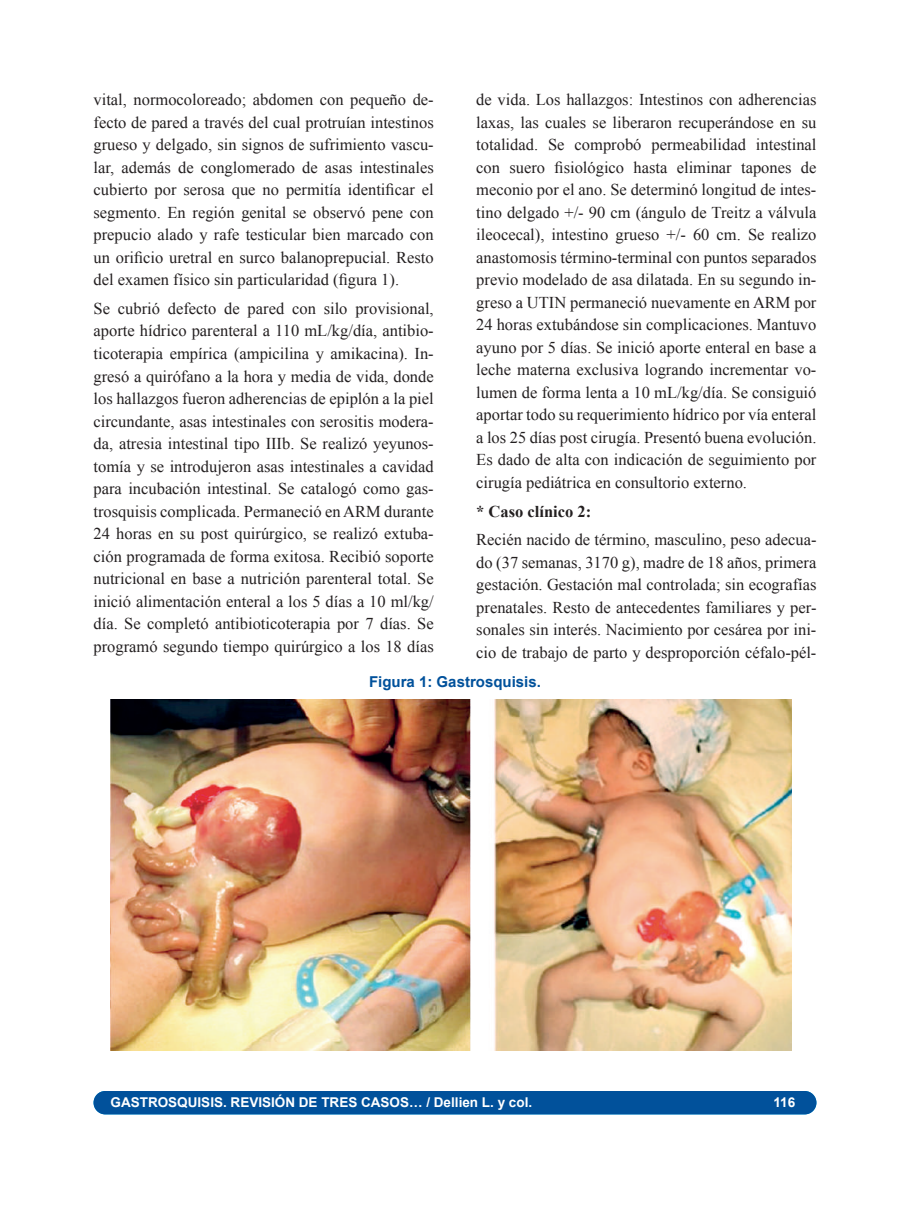
<style>
.page{position:relative;width:910px;height:1208px;background:#fff}
.page>*{position:absolute;margin:0;border:0;box-sizing:border-box;transform-origin:0 0}
.t1{font:16.5px/22.5px "Times New Roman";color:#231f20;text-align:justify}
.t2{font:700 16.5px "Times New Roman";color:#231f20}
.t3{font:700 15px "Arial";color:#01519b}
.t4{font:700 13.5px "Arial";color:#fff}
</style>
<div class="page">
<div style="left:94px;top:1091px;width:722px;height:22px;background:#01519b;border-radius:11px"></div>
<div style="left:94px;top:1091px;width:722px;height:23px;border:2px solid #01519b;border-radius:11px"></div>
<img style="left:111px;top:699px;width:680px;height:351px">
<p class="t1" style="left:94px;top:88px;width:342px">vital, normocoloreado; abdomen con pequeño de&shy;fecto de pared a través del cual protruían intestinos grueso y delgado, sin signos de sufrimiento vascu&shy;lar, además de conglomerado de asas intestinales cubierto por serosa que no permitía identificar el segmento. En región genital se observó pene con prepucio alado y rafe testicular bien marcado con un orificio uretral en surco balanoprepucial. Resto del examen físico sin particularidad (figura 1).</p>
<p class="t1" style="left:94px;top:297px;width:342px">Se cubrió defecto de pared con silo provisional, aporte hídrico parenteral a 110 mL/kg/día, antibio&shy;ticoterapia empírica (ampicilina y amikacina). In&shy;gresó a quirófano a la hora y media de vida, donde los hallazgos fueron adherencias de epiplón a la piel circundante, asas intestinales con serositis modera&shy;da, atresia intestinal tipo IIIb. Se realizó yeyunos&shy;tomía y se introdujeron asas intestinales a cavidad para incubación intestinal. Se catalogó como gas&shy;trosquisis complicada. Permaneció en ARM durante 24 horas en su post quirúrgico, se realizó extuba&shy;ción programada de forma exitosa. Recibió soporte nutricional en base a nutrición parenteral total. Se inició alimentación enteral a los 5 días a 10 ml/kg/ día. Se completó antibioticoterapia por 7 días. Se programó segundo tiempo quirúrgico a los 18 días</p>
<p class="t1" style="left:476px;top:88px;width:342px">de vida. Los hallazgos: Intestinos con adherencias laxas, las cuales se liberaron recuperándose en su totalidad. Se comprobó permeabilidad intestinal con suero fisiológico hasta eliminar tapones de meconio por el ano. Se determinó longitud de intes&shy;tino delgado +/- 90 cm (ángulo de Treitz a válvula ileocecal), intestino grueso +/- 60 cm. Se realizo anastomosis término-terminal con puntos separados previo modelado de asa dilatada. En su segundo in&shy;greso a UTIN permaneció nuevamente en ARM por 24 horas extubándose sin complicaciones. Mantuvo ayuno por 5 días. Se inició aporte enteral en base a leche materna exclusiva logrando incrementar vo&shy;lumen de forma lenta a 10 mL/kg/día. Se consiguió aportar todo su requerimiento hídrico por vía enteral a los 25 días post cirugía. Presentó buena evolución.<br>Es dado de alta con indicación de seguimiento por cirugía pediátrica en consultorio externo.</p>
<p class="t2" style="left:476px;top:502px;width:117px">* Caso clínico 2:</p>
<p class="t1" style="left:476px;top:528px;width:342px">Recién nacido de término, masculino, peso adecua&shy;do (37 semanas, 3170 g), madre de 18 años, primera gestación. Gestación mal controlada; sin ecografías prenatales. Resto de antecedentes familiares y per&shy;sonales sin interés. Nacimiento por cesárea por ini&shy;cio de trabajo de parto y desproporción céfalo-pél-</p>
<p class="t3" style="left:369px;top:673px;width:173px">Figura 1: Gastrosquisis.</p>
<p class="t4" style="left:111px;top:1095px;width:423px">GASTROSQUISIS. REVISIÓN DE TRES CASOS… / Dellien L. y col.</p>
<p class="t4" style="left:773px;top:1095px;width:23px">116</p>
</div>
